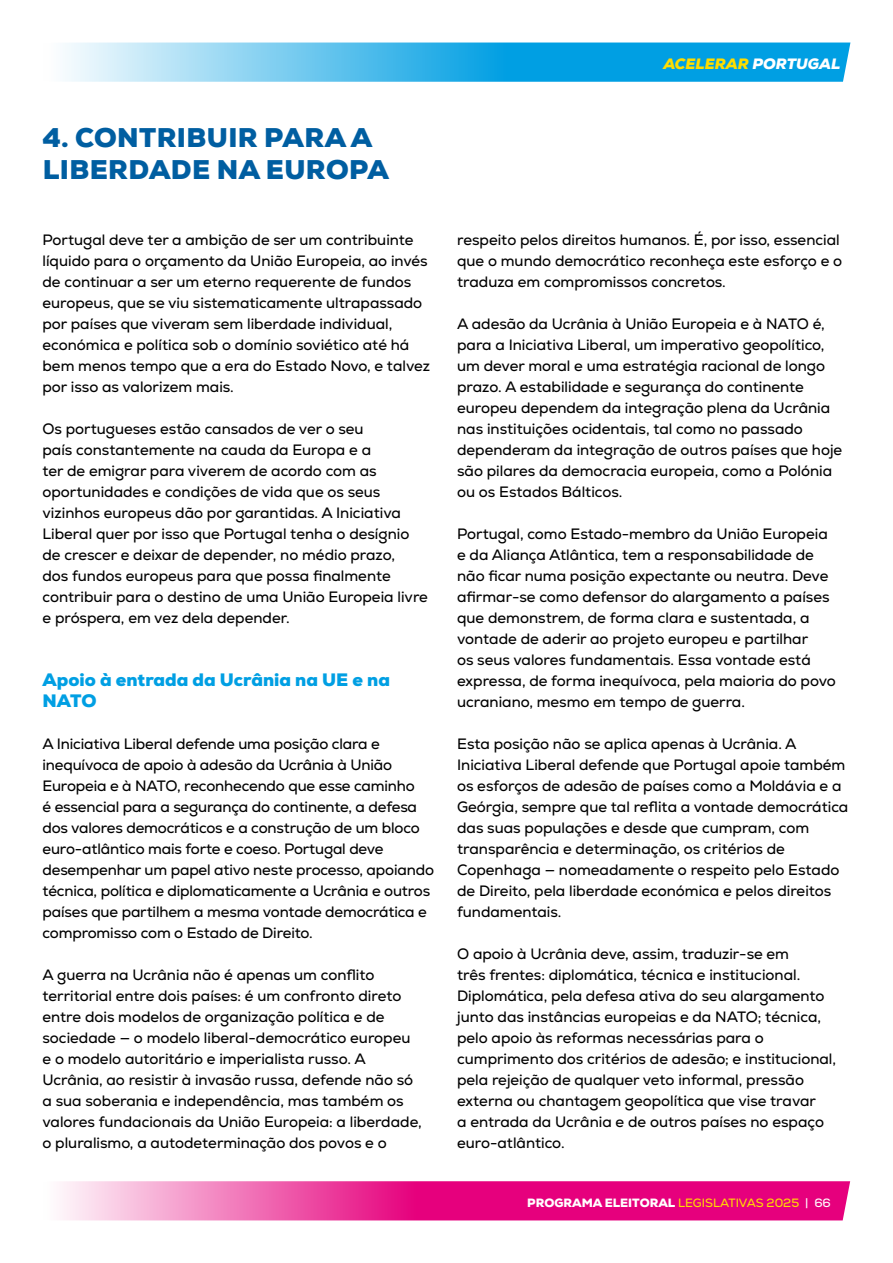
<style>
.page{position:relative;width:893px;height:1263px;background:#fff}
.page>*{position:absolute;margin:0;border:0;box-sizing:border-box;transform-origin:0 0}
.t1{font:900 27px/32.4px "Nexa";letter-spacing:.015em;color:#005ea1}
.t2{font:900 18px/21px "Nexa";color:#009fe3}
.t3{font:15px/21px "Nexa";color:#000}
.t4{font:italic 900 15px "Nexa";color:#fd0}
.t5{font:900 12px "Nexa";color:#fff}
.s1{color:#fff}
.s2{font-weight:400;color:#fd0}
.s3{font-weight:400}
</style>
<div class="page">
<svg style="left:60px;top:1181px;width:790px;height:39px;background:#eb399a"></svg>
<svg style="left:65px;top:43px;width:785px;height:39px;background:#47b9ea"></svg>
<p class="t4" style="left:663px;top:55px;width:179px">ACELERAR <span class="s1">PORTUGAL</span></p>
<h1 class="t1" style="left:43px;top:121px;width:348px">4. CONTRIBUIR PARA A<br>LIBERDADE NA EUROPA</h1>
<p class="t3" style="left:43px;top:230px;width:389px">Portugal deve ter a ambição de ser um contribuinte líquido para o orçamento da União Europeia, ao invés de continuar a ser um eterno requerente de fundos europeus, que se viu sistematicamente ultrapassado por países que viveram sem liberdade individual, económica e política sob o domínio soviético até há bem menos tempo que a era do Estado Novo, e talvez por isso as valorizem mais.</p>
<p class="t3" style="left:43px;top:419px;width:387px">Os portugueses estão cansados de ver o seu<br>país constantemente na cauda da Europa e a<br>ter de emigrar para viverem de acordo com as oportunidades e condições de vida que os seus vizinhos europeus dão por garantidas. A Iniciativa Liberal quer por isso que Portugal tenha o desígnio de crescer e deixar de depender, no médio prazo,<br>dos fundos europeus para que possa finalmente contribuir para o destino de uma União Europeia livre e próspera, em vez dela depender.</p>
<p class="t2" style="left:43px;top:669px;width:349px">Apoio à entrada da Ucrânia na UE e na<br>NATO</p>
<p class="t3" style="left:43px;top:734px;width:393px">A Iniciativa Liberal defende uma posição clara e inequívoca de apoio à adesão da Ucrânia à União Europeia e à NATO, reconhecendo que esse caminho<br>é essencial para a segurança do continente, a defesa dos valores democráticos e a construção de um bloco euro-atlântico mais forte e coeso. Portugal deve desempenhar um papel ativo neste processo, apoiando técnica, política e diplomaticamente a Ucrânia e outros países que partilhem a mesma vontade democrática e compromisso com o Estado de Direito.</p>
<p class="t3" style="left:43px;top:965px;width:381px">A guerra na Ucrânia não é apenas um conflito territorial entre dois países: é um confronto direto entre dois modelos de organização política e de sociedade — o modelo liberal-democrático europeu e o modelo autoritário e imperialista russo. A Ucrânia, ao resistir à invasão russa, defende não só a sua soberania e independência, mas também os valores fundacionais da União Europeia: a liberdade, o pluralismo, a autodeterminação dos povos e o</p>
<p class="t3" style="left:457px;top:230px;width:387px">respeito pelos direitos humanos. É, por isso, essencial que o mundo democrático reconheça este esforço e o traduza em compromissos concretos.</p>
<p class="t3" style="left:457px;top:314px;width:387px">A adesão da Ucrânia à União Europeia e à NATO é, para a Iniciativa Liberal, um imperativo geopolítico, um dever moral e uma estratégia racional de longo prazo. A estabilidade e segurança do continente europeu dependem da integração plena da Ucrânia nas instituições ocidentais, tal como no passado dependeram da integração de outros países que hoje são pilares da democracia europeia, como a Polónia ou os Estados Bálticos.</p>
<p class="t3" style="left:457px;top:524px;width:380px">Portugal, como Estado-membro da União Europeia e da Aliança Atlântica, tem a responsabilidade de não ficar numa posição expectante ou neutra. Deve afirmar-se como defensor do alargamento a países que demonstrem, de forma clara e sustentada, a vontade de aderir ao projeto europeu e partilhar<br>os seus valores fundamentais. Essa vontade está expressa, de forma inequívoca, pela maioria do povo ucraniano, mesmo em tempo de guerra.</p>
<p class="t3" style="left:457px;top:734px;width:393px">Esta posição não se aplica apenas à Ucrânia. A Iniciativa Liberal defende que Portugal apoie também os esforços de adesão de países como a Moldávia e a Geórgia, sempre que tal reflita a vontade democrática das suas populações e desde que cumpram, com transparência e determinação, os critérios de Copenhaga — nomeadamente o respeito pelo Estado de Direito, pela liberdade económica e pelos direitos fundamentais.</p>
<p class="t3" style="left:457px;top:944px;width:380px">O apoio à Ucrânia deve, assim, traduzir-se em<br>três frentes: diplomática, técnica e institucional.<br>Diplomática, pela defesa ativa do seu alargamento junto das instâncias europeias e da NATO; técnica, pelo apoio às reformas necessárias para o cumprimento dos critérios de adesão; e institucional, pela rejeição de qualquer veto informal, pressão externa ou chantagem geopolítica que vise travar<br>a entrada da Ucrânia e de outros países no espaço euro-atlântico.</p>
<p class="t5" style="left:527px;top:1194px;width:305px">PROGRAMA ELEITORAL <span class="s2">LEGISLATIVAS 2025</span> <span class="s3">| 66</span></p>
</div>
